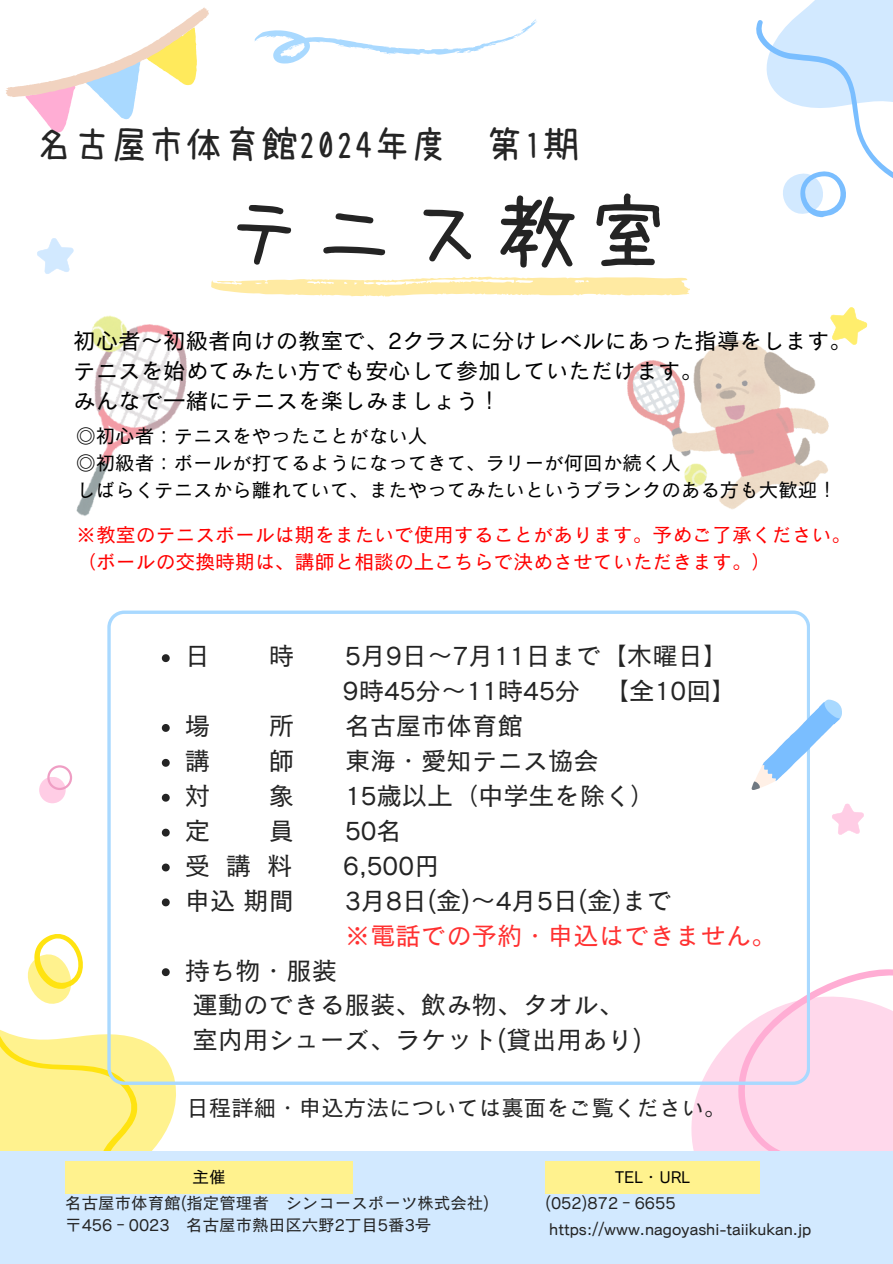
<style>
.page{position:relative;width:893px;height:1264px;background:#fff}
.page>*{position:absolute;margin:0;border:0;box-sizing:border-box;transform-origin:0 0}
.t1{font:82.5px "uzura font";letter-spacing:.1em;color:#242424}
.t2{font:37.5px "uzura font";color:#242424}
.t3{font:25.35px/34.8px "Canva Cezanne Pro N M";color:#242424}
.t4{font:25.35px "Canva Cezanne Pro N M";color:#ff3131}
.t5{font:22.5px/30.3px "Canva Cezanne Pro N M";color:#000}
.t6{font:22.5px "Canva Cezanne Pro N M";color:#242424}
.t7{font:19.8px "Canva Cezanne Pro N M";color:#f00}
.t8{font:19.5px/27px "Canva Cezanne Pro N M";color:#000}
.t9{font:16.5px "Canva Cezanne Pro N M";color:#242424}
.t10{font:16.5px "Canva Cezanne Pro N M";color:#000}
</style>
<div class="page">
<svg style="left:756px;top:0;width:136px;height:218px"></svg>
<svg style="left:680px;top:1084px;width:43px;height:67px;fill:#ffd8eb"></svg>
<svg style="left:723px;top:965px;width:169px;height:186px;background:#fedaec"></svg>
<svg style="left:0;top:934px;width:172px;height:217px;fill:#fff28e"></svg>
<svg style="left:6px;top:7px;width:203px;height:126px"></svg>
<svg style="left:211px;top:276px;width:479px;height:21px"></svg>
<svg style="left:37px;top:238px;width:37px;height:36px"></svg>
<svg style="left:835px;top:307px;width:33px;height:38px"></svg>
<svg style="left:832px;top:803px;width:32px;height:32px"></svg>
<div style="left:0;top:1151px;width:892px;height:112px;background:#d2e9ff"></div>
<div style="left:65px;top:1161px;width:288px;height:32px;background:#fff28e"></div>
<div style="left:545px;top:1161px;width:215px;height:32px;background:#fff28e"></div>
<svg style="left:107px;top:610px;width:702px;height:474px"></svg>
<svg style="left:751px;top:699px;width:90px;height:90px"></svg>
<svg style="left:254px;top:19px;width:283px;height:44px"></svg>
<div style="left:39px;top:776px;width:27px;height:27px;background:#ffcde5;border-radius:50%"></div>
<svg style="left:47px;top:765px;width:25px;height:25px"></svg>
<img style="left:76px;top:315px;width:111px;height:201px">
<img style="left:627px;top:314px;width:208px;height:195px">
<svg style="left:162px;top:654px;width:8px;height:8px"></svg>
<svg style="left:162px;top:724px;width:8px;height:8px"></svg>
<svg style="left:162px;top:759px;width:8px;height:7px"></svg>
<svg style="left:162px;top:793px;width:8px;height:8px"></svg>
<svg style="left:162px;top:828px;width:8px;height:8px"></svg>
<svg style="left:162px;top:863px;width:8px;height:8px"></svg>
<svg style="left:162px;top:898px;width:8px;height:8px"></svg>
<svg style="left:162px;top:968px;width:8px;height:8px"></svg>
<h2 class="t2" style="left:36px;top:125px;width:545px">名古屋市体育館2024年度 第1期</h2>
<p class="t1" style="left:224px;top:191px;width:447px">テニス教室</p>
<h3 class="t5" style="left:73px;top:325px;width:780px">初心者～初級者向けの教室で、2クラスに分けレベルにあった指導をします。テニスを始めてみたい方でも安心して参加していただけます。<br>みんなで一緒にテニスを楽しみましょう！</h3>
<p class="t8" style="left:76px;top:422px;width:762px">◎初心者：テニスをやったことがない人<br>◎初級者：ボールが打てるようになってきて、ラリーが何回か続く人<br>しばらくテニスから離れていて、またやってみたいというブランクのある方も大歓迎！</p>
<p class="t7" style="left:76px;top:525px;width:776px">※教室のテニスボールは期をまたいで使用することがあります。予めご了承ください。</p>
<p class="t7" style="left:76px;top:552px;width:697px">（ボールの交換時期は、講師と相談の上こちらで決めさせていただきます。）</p>
<h1 class="t3" style="left:185px;top:638px;width:17px">日</h1>
<h1 class="t3" style="left:269px;top:638px;width:27px">時</h1>
<h1 class="t3" style="left:345px;top:638px;width:385px">5月9日～7月 11日まで【木曜日】</h1>
<p class="t3" style="left:343px;top:673px;width:395px">9時45分～ 11時45分 【全10回】</p>
<p class="t3" style="left:185px;top:708px;width:27px">場</p>
<p class="t3" style="left:269px;top:708px;width:27px">所</p>
<p class="t3" style="left:345px;top:708px;width:179px">名古屋市体育館</p>
<p class="t3" style="left:185px;top:743px;width:27px">講</p>
<p class="t3" style="left:269px;top:743px;width:27px">師</p>
<p class="t3" style="left:345px;top:743px;width:255px">東海・愛知テニス協会</p>
<p class="t3" style="left:185px;top:778px;width:27px">対</p>
<p class="t3" style="left:269px;top:778px;width:27px">象</p>
<p class="t3" style="left:345px;top:778px;width:312px">15歳以上（中学生を除く）</p>
<p class="t3" style="left:185px;top:812px;width:27px">定</p>
<p class="t3" style="left:269px;top:812px;width:27px">員</p>
<p class="t3" style="left:345px;top:812px;width:58px">50名</p>
<h5 class="t3" style="left:185px;top:847px;width:109px">受講料</h5>
<h5 class="t3" style="left:343px;top:847px;width:98px">6,500円</h5>
<h6 class="t3" style="left:185px;top:882px;width:111px">申込期間</h6>
<h6 class="t3" style="left:345px;top:882px;width:328px">3月 8日 (金)～4月 5日 (金)まで</h6>
<p class="t4" style="left:345px;top:922px;width:433px">※電話での予約・申込はできません。</p>
<p class="t3" style="left:185px;top:952px;width:154px">持ち物・服装</p>
<p class="t3" style="left:192px;top:987px;width:451px">運動のできる服装、飲み物、タオル、室内用シューズ、ラケット(貸出用あり)</p>
<p class="t6" style="left:186px;top:1096px;width:541px">日程詳細・申込方法については裏面をご覧ください。</p>
<p class="t10" style="left:193px;top:1168px;width:34px">主催</p>
<p class="t10" style="left:615px;top:1168px;width:76px">TEL・URL</p>
<h3 class="t9" style="left:65px;top:1194px;width:425px">名古屋市体育館(指定管理者 シンコースポーツ株式会社)</h3>
<p class="t9" style="left:65px;top:1216px;width:368px">〒456‐0023 名古屋市熱田区六野2丁目 5番3号</p>
<p class="t9" style="left:545px;top:1194px;width:132px">(052)872‐6655</p>
<p class="t9" style="left:549px;top:1220px;width:263px">https://www.nagoyashi-taiikukan.jp</p>
</div>
